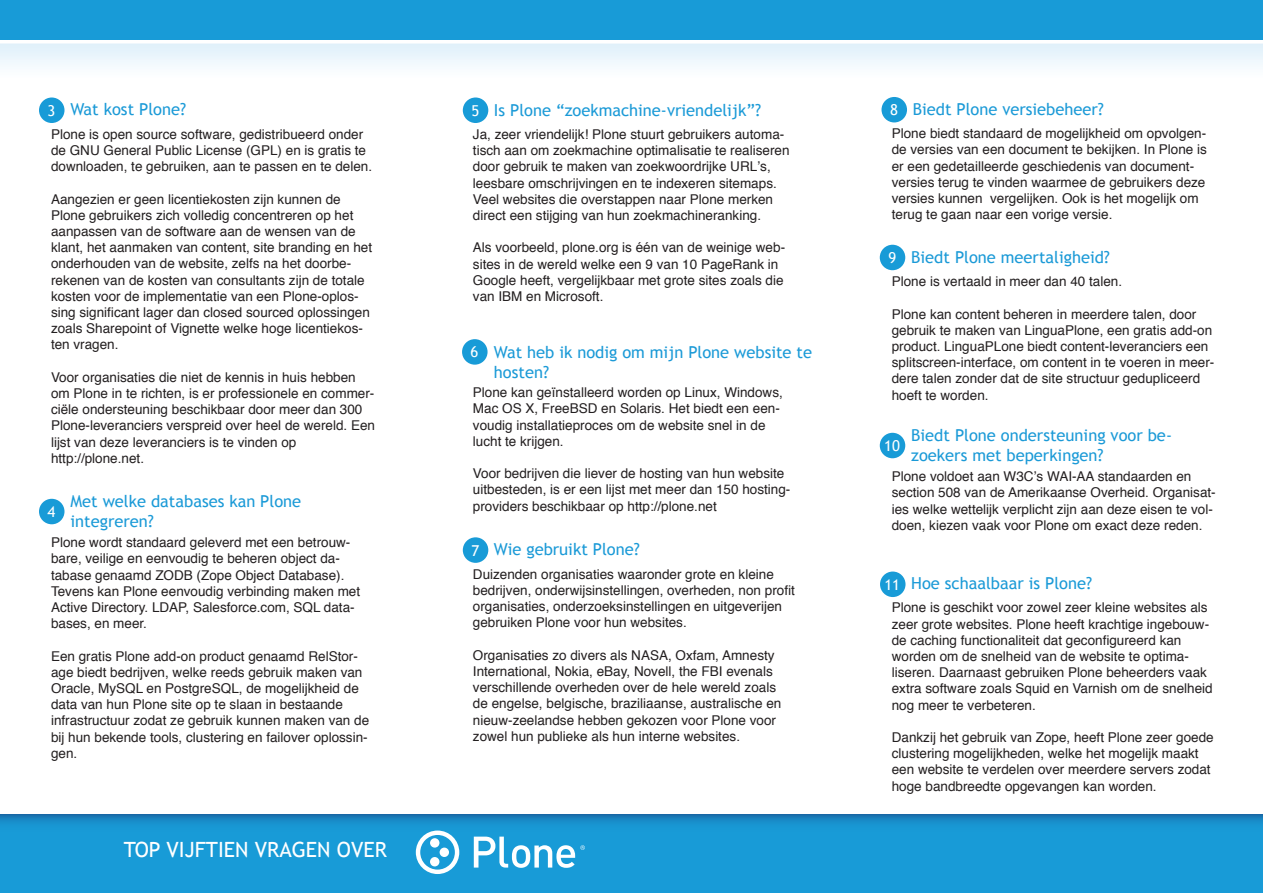
<style>
.page{position:relative;width:1263px;height:893px;background:#fff}
.page>*{position:absolute;margin:0;border:0;box-sizing:border-box;transform-origin:0 0}
.t1{font:21px "Trebuchet MS";color:#fff}
.t2{font:16.5px/19.8px "Trebuchet MS";color:#1b9ad7}
.t3{font:15px "Trebuchet MS";color:#fff}
.t4{font:13.5px/16.2px "Helvetica";color:#231f20}
</style>
<div class="page">
<svg style="left:0;top:814px;width:1263px;height:79px;background:#1897d3"></svg>
<svg style="left:416px;top:830px;width:43px;height:44px"></svg>
<svg style="left:474px;top:837px;width:111px;height:31px"></svg>
<div style="left:39px;top:98px;width:25px;height:25px;background:#189bd7;border-radius:50%"></div>
<div style="left:39px;top:499px;width:25px;height:25px;background:#189bd7;border-radius:50%"></div>
<div style="left:880px;top:572px;width:25px;height:25px;background:#189bd7;border-radius:50%"></div>
<div style="left:880px;top:433px;width:25px;height:25px;background:#189bd7;border-radius:50%"></div>
<div style="left:880px;top:245px;width:25px;height:25px;background:#189bd7;border-radius:50%"></div>
<div style="left:881px;top:97px;width:26px;height:25px;background:#189bd7;border-radius:50%"></div>
<div style="left:0;top:0;width:1263px;height:39px;background:#189bd7"></div>
<div style="left:463px;top:537px;width:25px;height:26px;background:#189bd7;border-radius:50%"></div>
<div style="left:462px;top:339px;width:26px;height:26px;background:#189bd7;border-radius:50%"></div>
<div style="left:463px;top:98px;width:25px;height:25px;background:#189bd7;border-radius:50%"></div>
<p class="t2" style="left:70px;top:100px;width:117px">Wat kost Plone?</p>
<p class="t4" style="left:51px;top:126px;width:323px">Plone is open source software, gedistribueerd onder de GNU General Public License (GPL) en is gratis te downloaden, te gebruiken, aan te passen en te delen.</p>
<p class="t4" style="left:51px;top:191px;width:323px">Aangezien er geen licentiekosten zijn kunnen de Plone gebruikers zich volledig concentreren op het aanpassen van de software aan de wensen van de klant, het aanmaken van content, site branding en het onderhouden van de website, zelfs na het doorbe&shy;rekenen van de kosten van consultants zijn de totale kosten voor de implementatie van een Plone-oplos&shy;sing significant lager dan closed sourced oplossingen zoals Sharepoint of Vignette welke hoge licentiekos&shy;ten vragen.</p>
<p class="t4" style="left:51px;top:369px;width:325px">Voor organisaties die niet de kennis in huis hebben om Plone in te richten, is er professionele en commer&shy;ciële ondersteuning beschikbaar door meer dan 300<br>Plone-leveranciers verspreid over heel de wereld. Een lijst van deze leveranciers is te vinden op</p>
<p class="t4" style="left:51px;top:450px;width:95px">http://plone.net.</p>
<p class="t3" style="left:48px;top:102px;width:9px">3</p>
<p class="t2" style="left:70px;top:492px;width:232px">Met welke databases kan Plone</p>
<p class="t2" style="left:70px;top:511px;width:85px">integreren?</p>
<p class="t4" style="left:51px;top:535px;width:311px">Plone wordt standaard geleverd met een betrouw&shy;bare, veilige en eenvoudig te beheren object da&shy;tabase genaamd ZODB (Zope Object Database).<br>Tevens kan Plone eenvoudig verbinding maken met Active Directory. LDAP, Salesforce.com, SQL data&shy;bases, en meer.</p>
<p class="t4" style="left:51px;top:648px;width:320px">Een gratis Plone add-on product genaamd RelStor&shy;age biedt bedrijven, welke reeds gebruik maken van Oracle, MySQL en PostgreSQL, de mogelijkheid de data van hun Plone site op te slaan in bestaande infrastructuur zodat ze gebruik kunnen maken van de bij hun bekende tools, clustering en failover oplossin&shy;gen.</p>
<p class="t3" style="left:48px;top:503px;width:9px">4</p>
<p class="t1" style="left:124px;top:838px;width:265px">Top vijftien vragen over</p>
<p class="t2" style="left:494px;top:100px;width:269px">Is Plone “zoekmachine-vriendelijk”?</p>
<p class="t4" style="left:473px;top:127px;width:318px">Ja, zeer vriendelijk! Plone stuurt gebruikers automa&shy;tisch aan om zoekmachine optimalisatie te realiseren door gebruik te maken van zoekwoordrijke URL’s, leesbare omschrijvingen en te indexeren sitemaps.<br>Veel websites die overstappen naar Plone merken direct een stijging van hun zoekmachineranking.</p>
<p class="t4" style="left:473px;top:240px;width:314px">Als voorbeeld, plone.org is één van de weinige web&shy;sites in de wereld welke een 9 van 10 PageRank in Google heeft, vergelijkbaar met grote sites zoals die van IBM en Microsoft.</p>
<p class="t3" style="left:471px;top:102px;width:9px">5</p>
<p class="t2" style="left:494px;top:342px;width:320px">Wat heb ik nodig om mijn Plone website te hosten?</p>
<p class="t4" style="left:473px;top:385px;width:311px">Plone kan geïnstalleerd worden op Linux, Windows, Mac OS X, FreeBSD en Solaris. Het biedt een een&shy;voudig installatieproces om de website snel in de lucht te krijgen.</p>
<p class="t4" style="left:473px;top:466px;width:319px">Voor bedrijven die liever de hosting van hun website uitbesteden, is er een lijst met meer dan 150 hosting&shy;providers beschikbaar op http://plone.net</p>
<p class="t3" style="left:471px;top:343px;width:9px">6</p>
<p class="t2" style="left:494px;top:540px;width:147px">Wie gebruikt Plone?</p>
<p class="t4" style="left:473px;top:566px;width:323px">Duizenden organisaties waaronder grote en kleine bedrijven, onderwijsinstellingen, overheden, non profit organisaties, onderzoeksinstellingen en uitgeverijen gebruiken Plone voor hun websites.</p>
<p class="t4" style="left:473px;top:647px;width:310px">Organisaties zo divers als NASA, Oxfam, Amnesty International, Nokia, eBay, Novell, the FBI evenals verschillende overheden over de hele wereld zoals de engelse, belgische, braziliaanse, australische en nieuw-zeelandse hebben gekozen voor Plone voor zowel hun publieke als hun interne websites.</p>
<p class="t3" style="left:471px;top:541px;width:9px">7</p>
<p class="t2" style="left:913px;top:99px;width:193px">Biedt Plone versiebeheer?</p>
<p class="t4" style="left:892px;top:126px;width:317px">Plone biedt standaard de mogelijkheid om opvolgen&shy;de versies van een document te bekijken. In Plone is er een gedetailleerde geschiedenis van document&shy;versies terug te vinden waarmee de gebruikers deze versies kunnen vergelijken. Ook is het mogelijk om terug te gaan naar een vorige versie.</p>
<p class="t3" style="left:890px;top:101px;width:9px">8</p>
<p class="t2" style="left:911px;top:247px;width:200px">Biedt Plone meertaligheid?</p>
<p class="t4" style="left:892px;top:274px;width:232px">Plone is vertaald in meer dan 40 talen.</p>
<p class="t4" style="left:892px;top:306px;width:324px">Plone kan content beheren in meerdere talen, door gebruik te maken van LinguaPlone, een gratis add-on product. LinguaPLone biedt content-leveranciers een splitscreen-interface, om content in te voeren in meer&shy;dere talen zonder dat de site structuur gedupliceerd hoeft te worden.</p>
<p class="t3" style="left:888px;top:249px;width:9px">9</p>
<p class="t2" style="left:911px;top:426px;width:262px">Biedt Plone ondersteuning voor be&shy;zoekers met beperkingen?</p>
<p class="t4" style="left:892px;top:469px;width:325px">Plone voldoet aan W3C’s WAI-AA standaarden en section 508 van de Amerikaanse Overheid. Organisat&shy;ies welke wettelijk verplicht zijn aan deze eisen te vol&shy;doen, kiezen vaak voor Plone om exact deze reden.</p>
<p class="t3" style="left:884px;top:437px;width:17px">10</p>
<p class="t2" style="left:911px;top:573px;width:182px">Hoe schaalbaar is Plone?</p>
<p class="t4" style="left:892px;top:600px;width:322px">Plone is geschikt voor zowel zeer kleine websites als zeer grote websites. Plone heeft krachtige ingebouw&shy;de caching functionaliteit dat geconfigureerd kan worden om de snelheid van de website te optima&shy;liseren. Daarnaast gebruiken Plone beheerders vaak extra software zoals Squid en Varnish om de snelheid nog meer te verbeteren.</p>
<p class="t4" style="left:892px;top:729px;width:323px">Dankzij het gebruik van Zope, heeft Plone zeer goede clustering mogelijkheden, welke het mogelijk maakt een website te verdelen over meerdere servers zodat hoge bandbreedte opgevangen kan worden.</p>
<p class="t3" style="left:884px;top:576px;width:17px">11</p>
</div>
